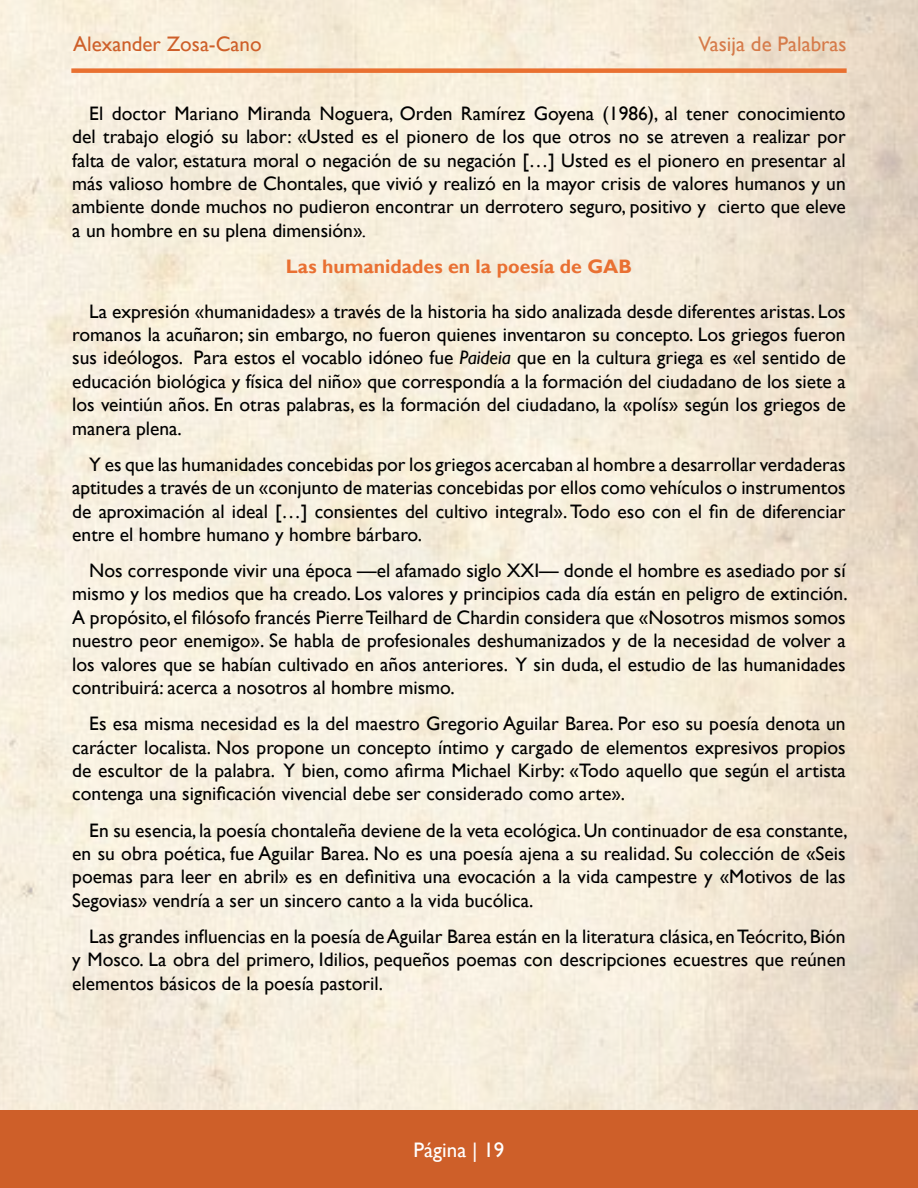
<style>
.page{position:relative;width:918px;height:1188px;background:#fff}
.page>*{position:absolute;margin:0;border:0;box-sizing:border-box;transform-origin:0 0}
.t1{font:21px "Gill Sans";color:#ce5f29}
.t2{font:21px "Gill Sans";color:#d67b4a}
.t3{font:21px "Gill Sans";color:#fff}
.t4{font:19.5px/23.4px "Gill Sans";color:#000;text-align:justify}
.t5{font:700 19.5px "Gill Sans";color:#e97032}
.s1{font-style:italic}
</style>
<div class="page">
<img style="left:0;top:0;width:918px;height:1111px">
<div style="left:0;top:1111px;width:918px;height:77px;background:#ce5f29"></div>
<div style="left:71px;top:68px;width:776px;height:5px;background:#e97030"></div>
<p class="t1" style="left:73px;top:32px;width:190px">Alexander Zosa-Cano</p>
<p class="t2" style="left:698px;top:32px;width:150px">Vasija de Palabras</p>
<p class="t4" style="left:72px;top:102px;width:775px;text-indent:17px">El doctor Mariano Miranda Noguera, Orden Ramírez Goyena (1986), al tener conocimiento del trabajo elogió su labor: «Usted es el pionero de los que otros no se atreven a realizar por falta de valor, estatura moral o negación de su negación […] Usted es el pionero en presentar al más valioso hombre de Chontales, que vivió y realizó en la mayor crisis de valores humanos y un ambiente donde muchos no pudieron encontrar un derrotero seguro, positivo y cierto que eleve a un hombre en su plena dimensión»<span class="s1">.</span></p>
<p class="t5" style="left:286px;top:255px;width:348px">Las humanidades en la poesía de GAB</p>
<p class="t4" style="left:72px;top:300px;width:775px;text-indent:17px">La expresión «humanidades» a través de la historia ha sido analizada desde diferentes aristas. Los romanos la acuñaron; sin embargo, no fueron quienes inventaron su concepto. Los griegos fueron sus ideólogos. Para estos el vocablo idóneo fue <span class="s1">Paideia</span> que en la cultura griega es «el sentido de educación biológica y física del niño» que correspondía a la formación del ciudadano de los siete a los veintiún años. En otras palabras, es la formación del ciudadano, la «polís» según los griegos de manera plena.</p>
<p class="t4" style="left:72px;top:453px;width:775px;text-indent:17px">Y es que las humanidades concebidas por los griegos acercaban al hombre a desarrollar verdaderas aptitudes a través de un «conjunto de materias concebidas por ellos como vehículos o instrumentos de aproximación al ideal […] consientes del cultivo integral». Todo eso con el fin de diferenciar entre el hombre humano y hombre bárbaro.</p>
<p class="t4" style="left:72px;top:559px;width:777px;text-indent:17px">Nos corresponde vivir una época —el afamado siglo XXI— donde el hombre es asediado por sí mismo y los medios que ha creado. Los valores y principios cada día están en peligro de extinción.<br>A propósito, el filósofo francés Pierre Teilhard de Chardin considera que «Nosotros mismos somos nuestro peor enemigo». Se habla de profesionales deshumanizados y de la necesidad de volver a los valores que se habían cultivado en años anteriores. Y sin duda, el estudio de las humanidades contribuirá: acerca a nosotros al hombre mismo.</p>
<p class="t4" style="left:72px;top:712px;width:775px;text-indent:17px">Es esa misma necesidad es la del maestro Gregorio Aguilar Barea. Por eso su poesía denota un carácter localista. Nos propone un concepto íntimo y cargado de elementos expresivos propios de escultor de la palabra. Y bien, como afirma Michael Kirby: «Todo aquello que según el artista contenga una significación vivencial debe ser considerado como arte».</p>
<p class="t4" style="left:72px;top:819px;width:777px;text-indent:17px">En su esencia, la poesía chontaleña deviene de la veta ecológica. Un continuador de esa constante, en su obra poética, fue Aguilar Barea. No es una poesía ajena a su realidad. Su colección de «Seis poemas para leer en abril» es en definitiva una evocación a la vida campestre y «Motivos de las Segovias» vendría a ser un sincero canto a la vida bucólica.</p>
<p class="t4" style="left:72px;top:925px;width:775px;text-indent:17px">Las grandes influencias en la poesía de Aguilar Barea están en la literatura clásica, en Teócrito, Bión y Mosco. La obra del primero, Idilios, pequeños poemas con descripciones ecuestres que reúnen elementos básicos de la poesía pastoril.</p>
<p class="t3" style="left:414px;top:1137px;width:92px">Página | 19</p>
</div>
